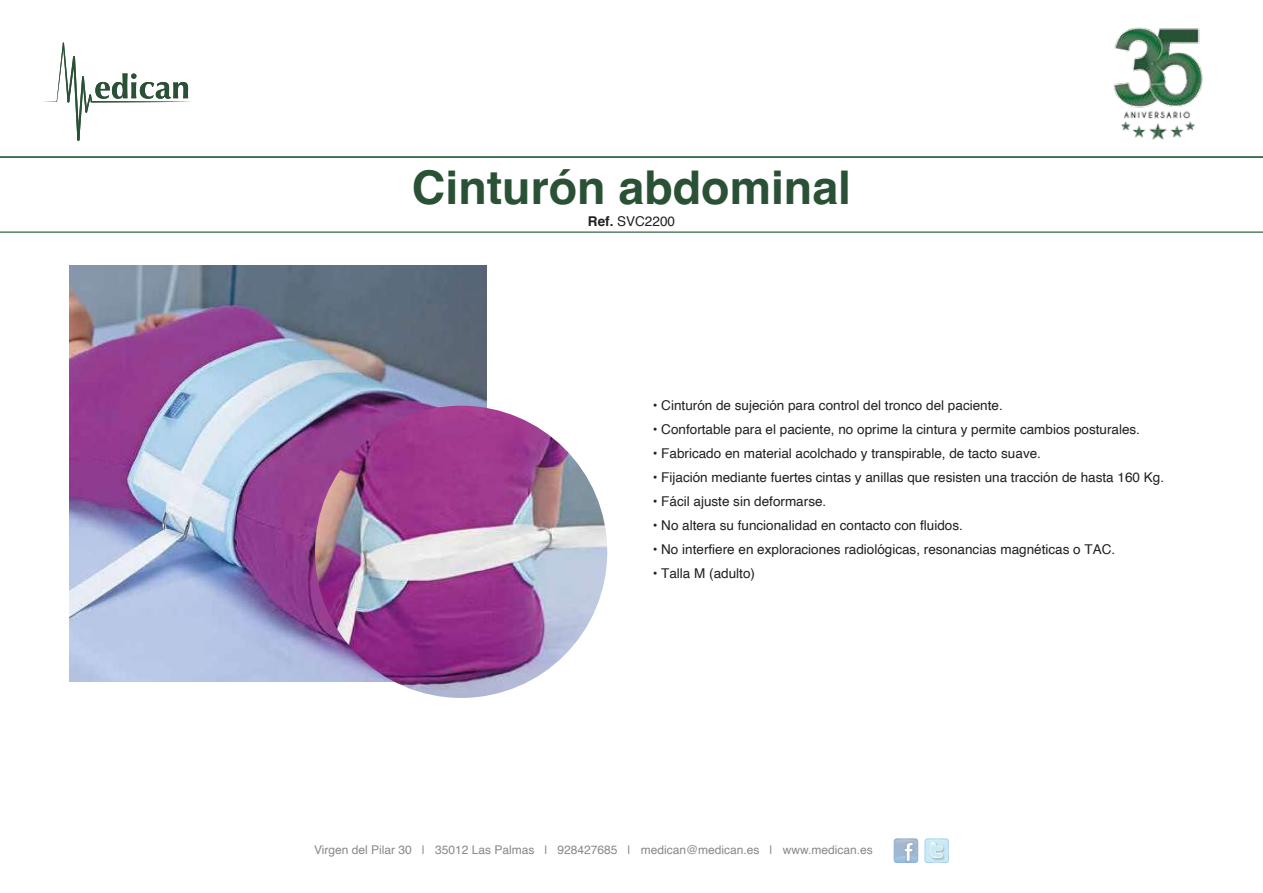
<style>
.page{position:relative;width:1263px;height:893px;background:#fff}
.page>*{position:absolute;margin:0;border:0;box-sizing:border-box;transform-origin:0 0}
.t1{font:700 46.5px "Helvetica";color:#2a5135}
.t2{font:13.5px "Helvetica";color:#20201e}
.t3{font:12px "Helvetica";color:#888887}
.s1{font-weight:700}
</style>
<div class="page">
<svg style="left:44px;top:42px;width:147px;height:99px"></svg>
<svg style="left:894px;top:838px;width:24px;height:25px"></svg>
<svg style="left:924px;top:838px;width:25px;height:25px"></svg>
<hr style="left:0;top:156px;width:1263px;height:2px;background:#1a5733">
<hr style="left:0;top:232px;width:1263px;height:1px;background:#1a5733">
<img style="left:1113px;top:27px;width:90px;height:113px">
<img style="left:70px;top:265px;width:416px;height:417px">
<img style="left:315px;top:406px;width:292px;height:292px;border-radius:146px">
<h1 class="t1" style="left:412px;top:159px;width:441px">Cinturón abdominal</h1>
<p class="t2" style="left:588px;top:211px;width:89px"><span class="s1">Ref.</span> SVC2200</p>
<p class="t2" style="left:653px;top:395px;width:351px">• Cinturón de sujeción para control del tronco del paciente.</p>
<p class="t2" style="left:653px;top:419px;width:489px">• Confortable para el paciente, no oprime la cintura y permite cambios posturales.</p>
<p class="t2" style="left:653px;top:443px;width:390px">• Fabricado en material acolchado y transpirable, de tacto suave.</p>
<p class="t2" style="left:653px;top:467px;width:513px">• Fijación mediante fuertes cintas y anillas que resisten una tracción de hasta 160 Kg.</p>
<p class="t2" style="left:653px;top:491px;width:175px">• Fácil ajuste sin deformarse.</p>
<p class="t2" style="left:653px;top:515px;width:312px">• No altera su funcionalidad en contacto con fluidos.</p>
<p class="t2" style="left:653px;top:539px;width:464px">• No interfiere en exploraciones radiológicas, resonancias magnéticas o TAC.</p>
<p class="t2" style="left:653px;top:563px;width:104px">• Talla M (adulto)</p>
<p class="t3" style="left:314px;top:841px;width:560px">Virgen del Pilar 30 | 35012 Las Palmas | 928427685 | medican@medican.es | www.medican.es</p>
</div>
